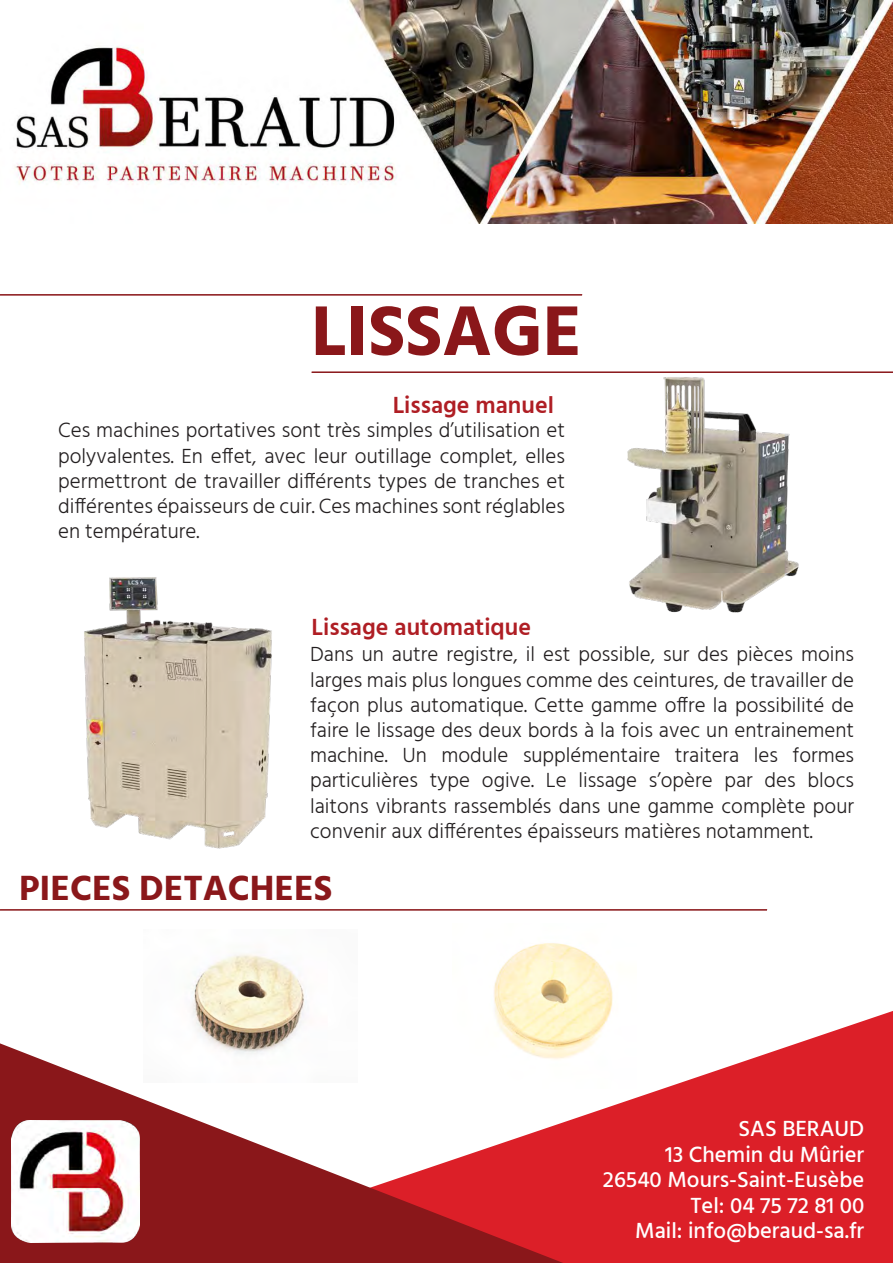
<style>
.page{position:relative;width:893px;height:1263px;background:#fff}
.page>*{position:absolute;margin:0;border:0;box-sizing:border-box;transform-origin:0 0}
.t1{font:700 72px "Hind";color:#8a171a}
.t2{font:700 36px "Hind";color:#8a171a}
.t3{font:600 24px "Hind";color:#af1e24}
.t4{font:500 22.5px/25.5px "Hind";color:#fff;text-align:right}
.t5{font:300 21px/25.2px "Hind";color:#231f20;text-align:justify}
</style>
<div class="page">
<img style="left:15px;top:0;width:878px;height:223px">
<hr style="left:0;top:294px;width:582px;height:2px;background:#8a171a">
<hr style="left:312px;top:371px;width:581px;height:2px;background:#8a171a">
<img style="left:191px;top:954px;width:115px;height:57px">
<svg style="left:192px;top:1011px;width:701px;height:252px;fill:#dc1f28"></svg>
<svg style="left:0;top:1043px;width:563px;height:220px"></svg>
<img style="left:12px;top:1120px;width:127px;height:122px">
<img style="left:453px;top:943px;width:199px;height:145px">
<img style="left:84px;top:577px;width:188px;height:272px">
<img style="left:540px;top:371px;width:322px;height:242px">
<hr style="left:0;top:909px;width:767px;height:2px;background:#8a171a">
<h1 class="t1" style="left:311px;top:288px;width:272px">LISSAGE</h1>
<p class="t3" style="left:393px;top:388px;width:163px">Lissage manuel</p>
<p class="t5" style="left:58px;top:419px;width:508px">Ces machines portatives sont très simples d’utilisation et polyvalentes. En effet, avec leur outillage complet, elles permettront de travailler différents types de tranches et différentes épaisseurs de cuir. Ces machines sont réglables en température.</p>
<p class="t3" style="left:312px;top:610px;width:221px">Lissage automatique</p>
<p class="t5" style="left:310px;top:643px;width:546px">Dans un autre registre, il est possible, sur des pièces moins larges mais plus longues comme des ceintures, de travailler de façon plus automatique. Cette gamme offre la possibilité de faire le lissage des deux bords à la fois avec un entrainement machine. Un module supplémentaire traitera les formes particulières type ogive. Le lissage s’opère par des blocs laitons vibrants rassemblés dans une gamme complète pour convenir aux différentes épaisseurs matières notamment.</p>
<h2 class="t2" style="left:19px;top:866px;width:314px">PIECES DETACHEES</h2>
<p class="t4" style="left:603px;top:1117px;width:263px">SAS BERAUD<br>13 Chemin du Mûrier<br>26540 Mours-Saint-Eusèbe<br>Tel: 04 75 72 81 00<br>Mail: info@beraud-sa.fr</p>
</div>
